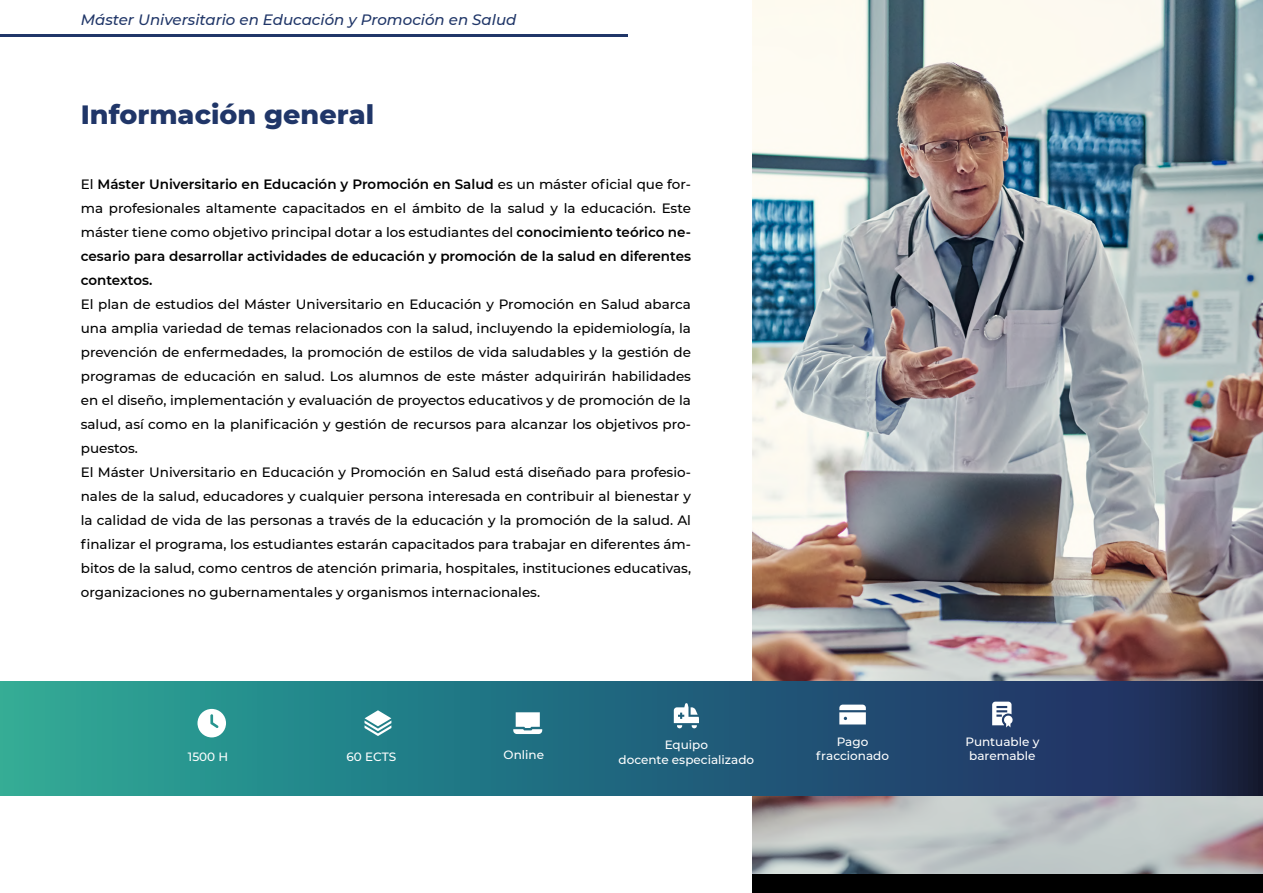
<style>
.page{position:relative;width:1263px;height:893px;background:#fff}
.page>*{position:absolute;margin:0;border:0;box-sizing:border-box;transform-origin:0 0}
.t1{font:800 27px "Montserrat";color:#203668}
.t2{font:italic 500 15px "Montserrat";color:#203668}
.t3{font:500 13.5px/24px "Montserrat";color:#000}
.t4{font:600 13.5px/24px "Montserrat";color:#000;text-align:justify}
.t5{font:500 12px/14.4px "Montserrat";color:#fff;text-align:center}
.s1{font-weight:500}
</style>
<div class="page">
<hr style="left:0;top:34px;width:627px;height:3px;background:#203668">
<div style="left:753px;top:0;width:510px;height:893px;background:#000"></div>
<img style="left:753px;top:0;width:510px;height:873px">
<svg style="left:0;top:682px;width:1263px;height:113px;background:#226579"></svg>
<svg style="left:197px;top:709px;width:29px;height:28px"></svg>
<svg style="left:364px;top:710px;width:27px;height:26px"></svg>
<svg style="left:513px;top:712px;width:29px;height:22px"></svg>
<svg style="left:992px;top:702px;width:21px;height:25px"></svg>
<svg style="left:674px;top:703px;width:25px;height:25px"></svg>
<svg style="left:839px;top:705px;width:27px;height:19px"></svg>
<p class="t2" style="left:81px;top:9px;width:437px">Máster Universitario en Educación y Promoción en Salud</p>
<h1 class="t1" style="left:81px;top:95px;width:295px">Información general</h1>
<p class="t4" style="left:81px;top:172px;width:612px"><span class="s1">El</span> Máster Universitario en Educación y Promoción en Salud <span class="s1">es un máster oficial que for&shy;ma profesionales altamente capacitados en el ámbito de la salud y la educación. Este máster tiene como objetivo principal dotar a los estudiantes del</span> conocimiento teórico ne&shy;cesario para desarrollar actividades de educación y promoción de la salud en diferentes contextos.</p>
<p class="t3" style="left:81px;top:292px;width:612px">El plan de estudios del Máster Universitario en Educación y Promoción en Salud abarca una amplia variedad de temas relacionados con la salud, incluyendo la epidemiología, la prevención de enfermedades, la promoción de estilos de vida saludables y la gestión de programas de educación en salud. Los alumnos de este máster adquirirán habilidades en el diseño, implementación y evaluación de proyectos educativos y de promoción de la salud, así como en la planificación y gestión de recursos para alcanzar los objetivos pro&shy;puestos.<br>El Máster Universitario en Educación y Promoción en Salud está diseñado para profesio&shy;nales de la salud, educadores y cualquier persona interesada en contribuir al bienestar y la calidad de vida de las personas a través de la educación y la promoción de la salud. Al finalizar el programa, los estudiantes estarán capacitados para trabajar en diferentes ám&shy;bitos de la salud, como centros de atención primaria, hospitales, instituciones educativas, organizaciones no gubernamentales y organismos internacionales.</p>
<p class="t5" style="left:188px;top:748px;width:42px">1500 H</p>
<p class="t5" style="left:347px;top:748px;width:51px">60 ECTS</p>
<p class="t5" style="left:816px;top:734px;width:74px">Pago fraccionado</p>
<p class="t5" style="left:965px;top:734px;width:76px">Puntuable y</p>
<p class="t5" style="left:618px;top:737px;width:137px">Equipo<br>docente especializado</p>
<p class="t5" style="left:504px;top:747px;width:42px">Online</p>
<p class="t5" style="left:969px;top:748px;width:68px">baremable</p>
</div>
